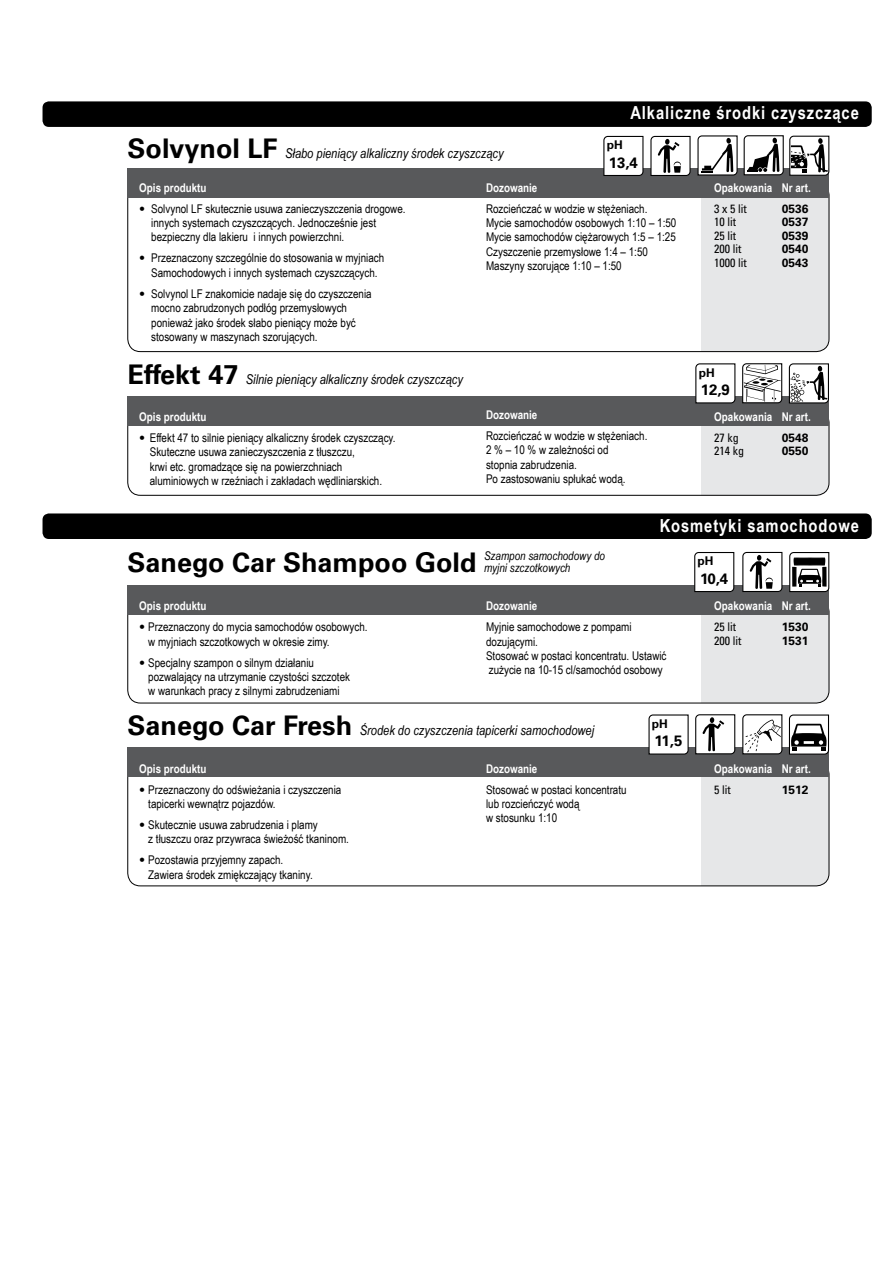
<style>
.page{position:relative;width:893px;height:1263px;background:#fff}
.page>*{position:absolute;margin:0;border:0;box-sizing:border-box;transform-origin:0 0}
.t1{font:700 27px "Univers";color:#000}
.t2{font:700 18px "Arial Narrow";letter-spacing:.05em;color:#fff}
.t3{font:700 15px "Univers";letter-spacing:-.03em;color:#000}
.t4{font:italic 13.5px "Arial Narrow";color:#000}
.t5{font:12px/14.4px "Arial Narrow";color:#000}
.t6{font:700 12px "Arial Narrow";color:#fff}
.t7{font:condensed 12px "Univers";color:#000}
.t8{font:700 12px "Univers";color:#000}
.t9{font:italic 12px/12px "Arial Narrow";color:#000}
.s1{font-family:"Univers";font-weight:700;font-style:normal;font-size:27px}
.s2{font-family:"Avenir"}
</style>
<div class="page">
<div style="left:43px;top:513px;width:829px;height:26px;background:#000;border-radius:6px"></div>
<div style="left:702px;top:599px;width:127px;height:104px;background:#e6e7e8"></div>
<div style="left:128px;top:599px;width:701px;height:104px;border:1px solid #000;border-radius:13px"></div>
<div style="left:128px;top:585px;width:701px;height:30px;background:#58595b"></div>
<svg style="left:694px;top:552px;width:41px;height:40px"></svg>
<div style="left:698px;top:554px;width:33px;height:36px;background:#fff"></div>
<svg style="left:789px;top:552px;width:41px;height:41px"></svg>
<svg style="left:742px;top:551px;width:41px;height:41px"></svg>
<div style="left:702px;top:761px;width:127px;height:125px;background:#e6e7e8"></div>
<div style="left:128px;top:761px;width:701px;height:125px;border:1px solid #000;border-radius:13px"></div>
<div style="left:128px;top:747px;width:701px;height:30px;background:#58595b"></div>
<svg style="left:789px;top:714px;width:41px;height:41px"></svg>
<svg style="left:742px;top:714px;width:41px;height:41px"></svg>
<svg style="left:695px;top:714px;width:41px;height:41px"></svg>
<div style="left:716px;top:738px;width:11px;height:14px;background:#fff"></div>
<svg style="left:648px;top:714px;width:41px;height:41px"></svg>
<div style="left:652px;top:716px;width:33px;height:36px;background:#fff"></div>
<div style="left:43px;top:101px;width:829px;height:26px;background:#000;border-radius:6px"></div>
<div style="left:702px;top:182px;width:127px;height:170px;background:#e6e7e8"></div>
<div style="left:128px;top:168px;width:701px;height:30px;background:#58595b"></div>
<svg style="left:650px;top:135px;width:41px;height:41px"></svg>
<svg style="left:603px;top:135px;width:41px;height:41px"></svg>
<div style="left:607px;top:138px;width:33px;height:36px;background:#fff"></div>
<svg style="left:697px;top:135px;width:133px;height:41px"></svg>
<div style="left:702px;top:410px;width:127px;height:85px;background:#e6e7e8"></div>
<div style="left:128px;top:410px;width:701px;height:85px;border:1px solid #000;border-radius:13px"></div>
<div style="left:128px;top:396px;width:701px;height:29px;background:#58595b"></div>
<svg style="left:742px;top:363px;width:41px;height:41px"></svg>
<svg style="left:789px;top:363px;width:40px;height:41px"></svg>
<svg style="left:695px;top:363px;width:41px;height:41px"></svg>
<div style="left:699px;top:365px;width:33px;height:36px;background:#fff"></div>
<h2 class="t2" style="left:630px;top:100px;width:230px">Alkaliczne środki czyszczące</h2>
<p class="t4" style="left:128px;top:144px;width:377px"><span class="s1">Solvynol LF</span> Słabo pieniący alkaliczny środek czyszczący</p>
<p class="t6" style="left:139px;top:178px;width:69px">Opis produktu</p>
<p class="t5" style="left:151px;top:201px;width:256px;text-indent:-12px"><span class="s2">•</span> Solvynol LF skutecznie usuwa zanieczyszczenia drogowe. innych systemach czyszczących. Jednocześnie jest bezpieczny dla lakieru i innych powierzchni.</p>
<p class="t5" style="left:139px;top:250px;width:246px;text-align:center"><span class="s2">•</span> Przeznaczony szczególnie do stosowania w myjniach<br>Samochodowych i innych systemach czyszczących.</p>
<p class="t5" style="left:151px;top:286px;width:222px;text-indent:-12px"><span class="s2">•</span> Solvynol LF znakomicie nadaje się do czyszczenia mocno zabrudzonych podłóg przemysłowych ponieważ jako środek słabo pieniący może być stosowany w maszynach szorujących.</p>
<p class="t8" style="left:607px;top:138px;width:17px">pH</p>
<p class="t3" style="left:609px;top:153px;width:31px">13,4</p>
<p class="t6" style="left:486px;top:178px;width:53px">Dozowanie</p>
<p class="t5" style="left:486px;top:201px;width:192px">Rozcieńczać w wodzie w stężeniach.<br>Mycie samochodów osobowych 1:10 – 1:50<br>Mycie samochodów ciężarowych 1:5 – 1:25<br>Czyszczenie przemysłowe 1:4 – 1:50<br>Maszyny szorujące 1:10 – 1:50</p>
<p class="t4" style="left:128px;top:369px;width:337px"><span class="s1">Effekt 47</span> Silnie pieniący alkaliczny środek czyszczący</p>
<p class="t6" style="left:139px;top:408px;width:69px">Opis produktu</p>
<p class="t5" style="left:150px;top:430px;width:247px;text-indent:-10px"><span class="s2">•</span> Effekt 47 to silnie pieniący alkaliczny środek czyszczący.<br>Skuteczne usuwa zanieczyszczenia z tłuszczu,<br>krwi etc. gromadzące się na powierzchniach aluminiowych w rzeźniach i zakładach wędliniarskich.</p>
<p class="t6" style="left:486px;top:406px;width:53px">Dozowanie</p>
<p class="t5" style="left:486px;top:428px;width:163px">Rozcieńczać w wodzie w stężeniach.<br>2 % – 10 % w zależności od<br>stopnia zabrudzenia.<br>Po zastosowaniu spłukać wodą.</p>
<p class="t6" style="left:714px;top:178px;width:98px">Opakowania Nr art.</p>
<p class="t7" style="left:714px;top:201px;width:34px">3 x 5 lit</p>
<p class="t8" style="left:782px;top:201px;width:28px">0536</p>
<p class="t7" style="left:714px;top:214px;width:23px">10 lit</p>
<p class="t8" style="left:782px;top:215px;width:28px">0537</p>
<p class="t7" style="left:714px;top:228px;width:23px">25 lit</p>
<p class="t8" style="left:782px;top:228px;width:28px">0539</p>
<p class="t7" style="left:714px;top:241px;width:29px">200 lit</p>
<p class="t8" style="left:782px;top:242px;width:28px">0540</p>
<p class="t7" style="left:714px;top:255px;width:34px">1000 lit</p>
<p class="t8" style="left:782px;top:255px;width:28px">0543</p>
<p class="t8" style="left:699px;top:365px;width:17px">pH</p>
<p class="t3" style="left:701px;top:381px;width:31px">12,9</p>
<p class="t6" style="left:714px;top:408px;width:98px">Opakowania Nr art.</p>
<p class="t7" style="left:714px;top:430px;width:26px">27 kg</p>
<p class="t8" style="left:782px;top:431px;width:28px">0548</p>
<p class="t7" style="left:714px;top:444px;width:31px">214 kg</p>
<p class="t8" style="left:782px;top:444px;width:28px">0550</p>
<h1 class="t1" style="left:128px;top:547px;width:351px">Sanego Car Shampoo Gold</h1>
<p class="t6" style="left:139px;top:597px;width:69px">Opis produktu</p>
<p class="t5" style="left:148px;top:619px;width:221px;text-indent:-9px"><span class="s2">•</span> Przeznaczony do mycia samochodów osobowych. w myjniach szczotkowych w okresie zimy.</p>
<p class="t5" style="left:148px;top:655px;width:203px;text-indent:-9px"><span class="s2">•</span> Specjalny szampon o silnym działaniu pozwalający na utrzymanie czystości szczotek w warunkach pracy z silnymi zabrudzeniami</p>
<p class="t9" style="left:484px;top:550px;width:122px">Szampon samochodowy do myjni szczotkowych</p>
<h2 class="t2" style="left:660px;top:512px;width:201px">Kosmetyki samochodowe</h2>
<p class="t8" style="left:698px;top:554px;width:17px">pH</p>
<p class="t3" style="left:700px;top:569px;width:30px">10,4</p>
<p class="t6" style="left:486px;top:597px;width:53px">Dozowanie</p>
<p class="t5" style="left:486px;top:619px;width:182px">Myjnie samochodowe z pompami dozującymi.<br>Stosować w postaci koncentratu. Ustawić zużycie na 10-15 cl/samochód osobowy</p>
<p class="t6" style="left:714px;top:597px;width:98px">Opakowania Nr art.</p>
<p class="t7" style="left:714px;top:619px;width:23px">25 lit</p>
<p class="t8" style="left:782px;top:620px;width:28px">1530</p>
<p class="t7" style="left:714px;top:633px;width:29px">200 lit</p>
<p class="t8" style="left:782px;top:633px;width:28px">1531</p>
<p class="t4" style="left:128px;top:720px;width:468px"><span class="s1">Sanego Car Fresh</span> Środek do czyszczenia tapicerki samochodowej</p>
<p class="t6" style="left:139px;top:759px;width:69px">Opis produktu</p>
<p class="t5" style="left:148px;top:782px;width:195px;text-indent:-9px"><span class="s2">•</span> Przeznaczony do odświeżania i czyszczenia tapicerki wewnątrz pojazdów.</p>
<p class="t5" style="left:148px;top:817px;width:202px;text-indent:-9px"><span class="s2">•</span> Skutecznie usuwa zabrudzenia i plamy<br>z tłuszczu oraz przywraca świeżość tkaninom.</p>
<p class="t5" style="left:148px;top:852px;width:166px;text-indent:-9px"><span class="s2">•</span> Pozostawia przyjemny zapach.<br>Zawiera środek zmiękczający tkaniny.</p>
<p class="t6" style="left:486px;top:759px;width:53px">Dozowanie</p>
<p class="t5" style="left:486px;top:782px;width:142px">Stosować w postaci koncentratu lub rozcieńczyć wodą<br>w stosunku 1:10</p>
<p class="t8" style="left:652px;top:716px;width:17px">pH</p>
<p class="t3" style="left:655px;top:732px;width:29px">11,5</p>
<p class="t6" style="left:714px;top:759px;width:98px">Opakowania Nr art.</p>
<p class="t7" style="left:714px;top:782px;width:18px">5 lit</p>
<p class="t8" style="left:782px;top:782px;width:28px">1512</p>
</div>
